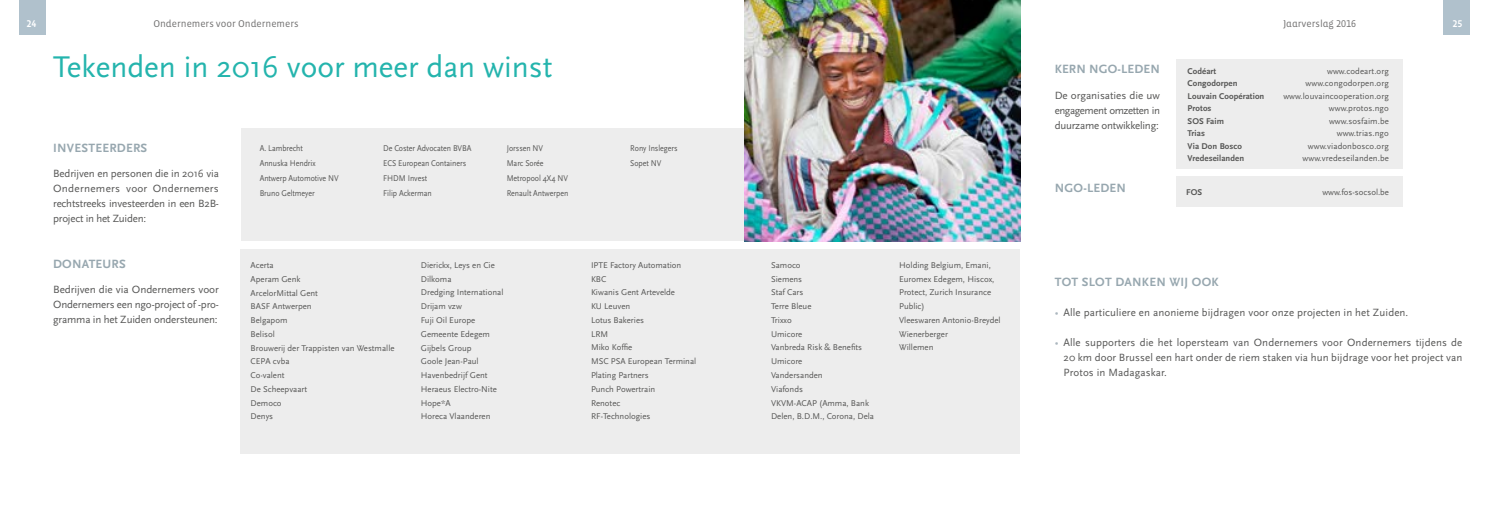
<style>
.page{position:relative;width:1489px;height:525px;background:#fff}
.page>*{position:absolute;margin:0;border:0;box-sizing:border-box;transform-origin:0 0}
.t1{font:31.25px "Scala Sans";color:#24b4ad}
.t2{font:12.5px "Scala Sans Bold LF";letter-spacing:.02em;color:#97a7af}
.t3{font:11px/15px "Scala Sans";letter-spacing:-.015em;color:#575756;text-align:justify}
.t4{font:11px "Scala Sans";letter-spacing:.01em;color:#575756}
.t5{font:10px "Vista Sans Alt";color:#706f6f}
.t6{font:10px "Vista Sans Alt Med";color:#fff}
.t7{font:8.75px/13.8px "Scala Sans";color:#575756}
.t8{font:8.75px/15px "Scala Sans";color:#575756;scale:.9 1}
.t9{font:8.75px/12.5px "Scala Sans Bold LF";letter-spacing:.01em;color:#575756}
.s1{color:#abb6be}
</style>
<div class="page">
<div style="left:241px;top:128px;width:503px;height:113px;background:#ededed"></div>
<div style="left:240px;top:249px;width:504px;height:205px;background:#ededed"></div>
<div style="left:744px;top:249px;width:276px;height:205px;background:#ededed"></div>
<img style="left:744px;top:0;width:276px;height:241px">
<div style="left:1175px;top:59px;width:227px;height:110px;background:#ededed"></div>
<div style="left:1175px;top:177px;width:227px;height:30px;background:#ededed"></div>
<div style="left:20px;top:0;width:26px;height:34px;background:#b0c1cc"></div>
<div style="left:1443px;top:0;width:26px;height:34px;background:#b0c1cc"></div>
<p class="t6" style="left:27px;top:18px;width:11px">24</p>
<p class="t5" style="left:153px;top:18px;width:147px">Ondernemers voor Ondernemers</p>
<p class="t5" style="left:1282px;top:18px;width:75px">Jaarverslag 2016</p>
<p class="t6" style="left:1452px;top:18px;width:11px">25</p>
<h1 class="t1" style="left:53px;top:49px;width:500px">Tekenden in 2016 voor meer dan winst</h1>
<h2 class="t2" style="left:53px;top:141px;width:96px">INVESTEERDERS</h2>
<p class="t3" style="left:53px;top:166px;width:167px">Bedrijven en personen die in 2016 via Ondernemers voor Ondernemers rechtstreeks investeerden in een B2B&shy;project in het Zuiden:</p>
<h2 class="t2" style="left:53px;top:257px;width:74px">DONATEURS</h2>
<p class="t3" style="left:53px;top:282px;width:167px">Bedrijven die via Ondernemers voor Ondernemers een ngo-project of -pro&shy;gramma in het Zuiden ondersteunen:</p>
<p class="t8" style="left:260px;top:141px;width:89px">A. Lambrecht<br>Annuska Hendrix<br>Antwerp Automotive NV<br>Bruno Geltmeyer</p>
<p class="t8" style="left:383px;top:141px;width:100px">De Coster Advocaten BVBA<br>ECS European Containers<br>FHDM Invest<br>Filip Ackerman</p>
<p class="t8" style="left:506px;top:141px;width:70px">Jorssen NV<br>Marc Sorée<br>Metropool 4X4 NV<br>Renault Antwerpen</p>
<p class="t8" style="left:630px;top:141px;width:54px">Rony Inslegers<br>Sopet NV</p>
<p class="t7" style="left:251px;top:258px;width:145px">Acerta<br>Aperam Genk<br>ArcelorMittal Gent<br>BASF Antwerpen<br>Belgapom<br>Belisol<br>Brouwerij der Trappisten van Westmalle<br>CEPA cvba<br>Co-valent<br>De Scheepvaart<br>Democo<br>Denys</p>
<p class="t7" style="left:421px;top:258px;width:84px">Dierickx, Leys en Cie<br>Dilkoma<br>Dredging International<br>Drijam vzw<br>Fuji Oil Europe<br>Gemeente Edegem<br>Gijbels Group<br>Goole Jean-Paul<br>Havenbedrijf Gent<br>Heraeus Electro-Nite<br>Hope*A<br>Horeca Vlaanderen</p>
<p class="t7" style="left:591px;top:258px;width:107px">IPTE Factory Automation<br>KBC<br>Kiwanis Gent Artevelde<br>KU Leuven<br>Lotus Bakeries<br>LRM<br>Miko Koffie<br>MSC PSA European Terminal<br>Plating Partners<br>Punch Powertrain<br>Renotec<br>RF-Technologies</p>
<p class="t7" style="left:771px;top:258px;width:104px">Samoco<br>Siemens<br>Staf Cars<br>Terre Bleue<br>Trixxo<br>Umicore<br>Vanbreda Risk &amp; Benefits<br>Umicore<br>Vandersanden<br>Viafonds<br>VKVM-ACAP (Amma, Bank<br>Delen, B.D.M., Corona, Dela</p>
<p class="t7" style="left:899px;top:258px;width:103px">Holding Belgium, Emani,<br>Euromex Edegem, Hiscox,<br>Protect, Zurich Insurance<br>Public)<br>Vleeswaren Antonio-Breydel<br>Wienerberger<br>Willemen</p>
<h2 class="t2" style="left:1054px;top:62px;width:107px">KERN NGO-LEDEN</h2>
<p class="t3" style="left:1054px;top:88px;width:107px">De organisaties die uw engagement omzetten in duurzame ontwikkeling:</p>
<h2 class="t2" style="left:1054px;top:181px;width:73px">NGO-LEDEN</h2>
<p class="t9" style="left:1187px;top:65px;width:78px">Codéart<br>Congodorpen<br>Louvain Coopération<br>Protos<br>SOS Faim<br>Trias<br>Via Don Bosco<br>Vredeseilanden</p>
<p class="t7" style="left:1283px;top:65px;width:107px;line-height:12.5px;text-align:right">www.codeart.org www.congodorpen.org www.louvaincooperation.org www.protos.ngo www.sosfaim.be www.trias.ngo www.viadonbosco.org www.vredeseilanden.be</p>
<p class="t9" style="left:1186px;top:186px;width:18px">FOS</p>
<p class="t7" style="left:1322px;top:186px;width:68px">www.fos-socsol.be</p>
<h2 class="t2" style="left:1054px;top:275px;width:165px">TOT SLOT DANKEN WIJ OOK</h2>
<p class="t4" style="left:1054px;top:307px;width:355px"><span class="s1">•</span> Alle particuliere en anonieme bijdragen voor onze projecten in het Zuiden.</p>
<p class="t3" style="left:1063px;top:335px;width:400px;text-indent:-9px"><span class="s1">•</span> Alle supporters die het lopersteam van Ondernemers voor Ondernemers tijdens de 20 km door Brussel een hart onder de riem staken via hun bijdrage voor het project van Protos in Madagaskar.</p>
</div>
